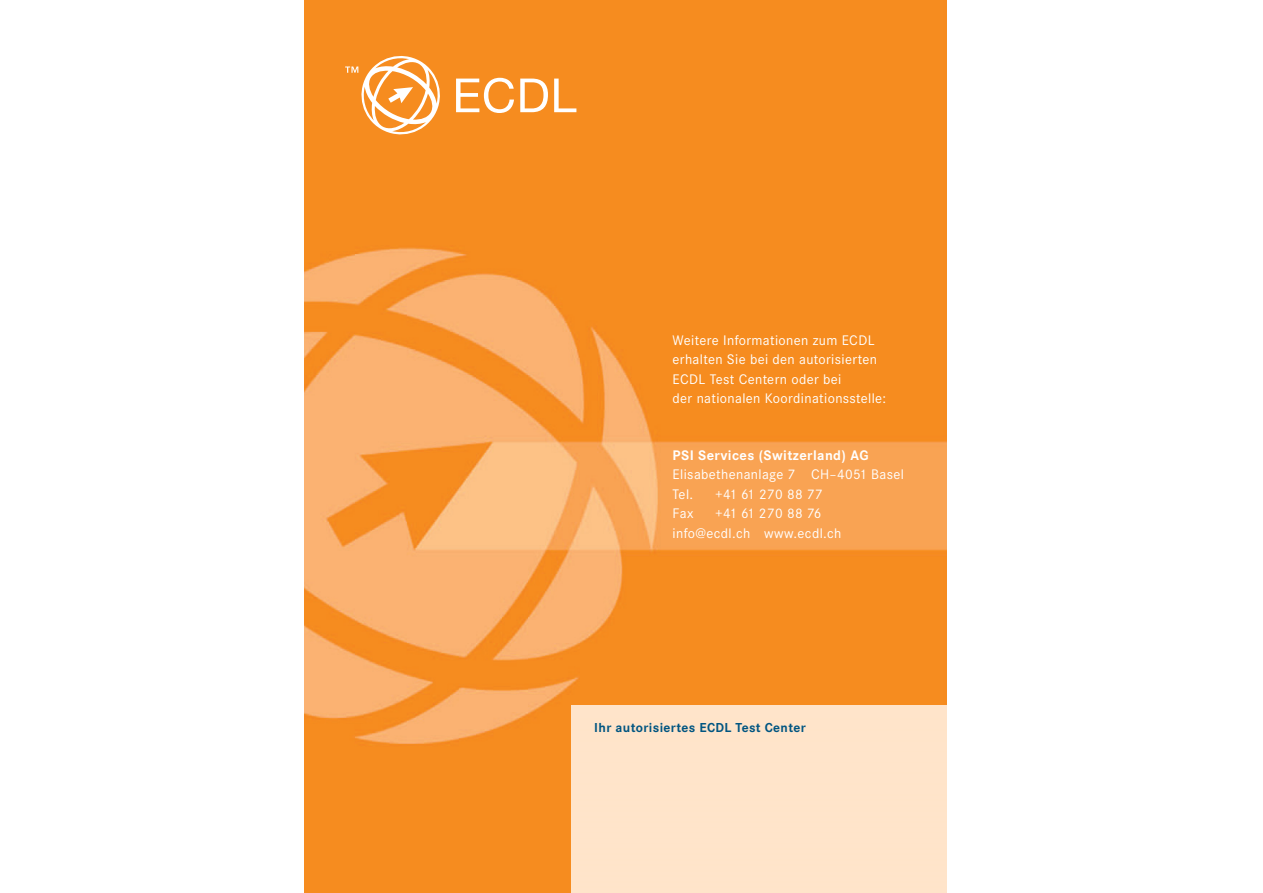
<style>
.page{position:relative;width:1263px;height:893px;background:#fff}
.page>*{position:absolute;margin:0;border:0;box-sizing:border-box;transform-origin:0 0}
.t1{font:14.4px/19.5px "Corporate S";letter-spacing:.025em;color:#fff}
.t2{font:700 14.4px "Corporate S";letter-spacing:.025em;color:#fff}
.t3{font:700 13.5px "Corporate S";letter-spacing:.025em;color:#005581}
</style>
<div class="page">
<img style="left:304px;top:0;width:642px;height:893px">
<svg style="left:345px;top:52px;width:100px;height:86px"></svg>
<svg style="left:456px;top:78px;width:58px;height:35px"></svg>
<svg style="left:520px;top:79px;width:28px;height:33px"></svg>
<svg style="left:554px;top:79px;width:22px;height:33px"></svg>
<div style="left:572px;top:706px;width:374px;height:187px;background:#ffe4ca"></div>
<p class="t1" style="left:673px;top:330px;width:215px">Weitere Informationen zum ECDL erhalten Sie bei den autorisierten ECDL Test Centern oder bei<br>der nationalen Koordinationsstelle:</p>
<p class="t2" style="left:673px;top:447px;width:198px">PSI Services (Switzerland) AG</p>
<p class="t1" style="left:673px;top:465px;width:233px">Elisabethenanlage 7 CH–4051 Basel<br>Tel.</p>
<p class="t1" style="left:715px;top:484px;width:109px">+41 61 270 88 77</p>
<p class="t1" style="left:673px;top:504px;width:22px">Fax</p>
<p class="t1" style="left:673px;top:504px;width:170px;text-indent:42px">+41 61 270 88 76 info@ecdl.ch www.ecdl.ch</p>
<p class="t3" style="left:594px;top:720px;width:213px">Ihr autorisiertes ECDL Test Center</p>
</div>
